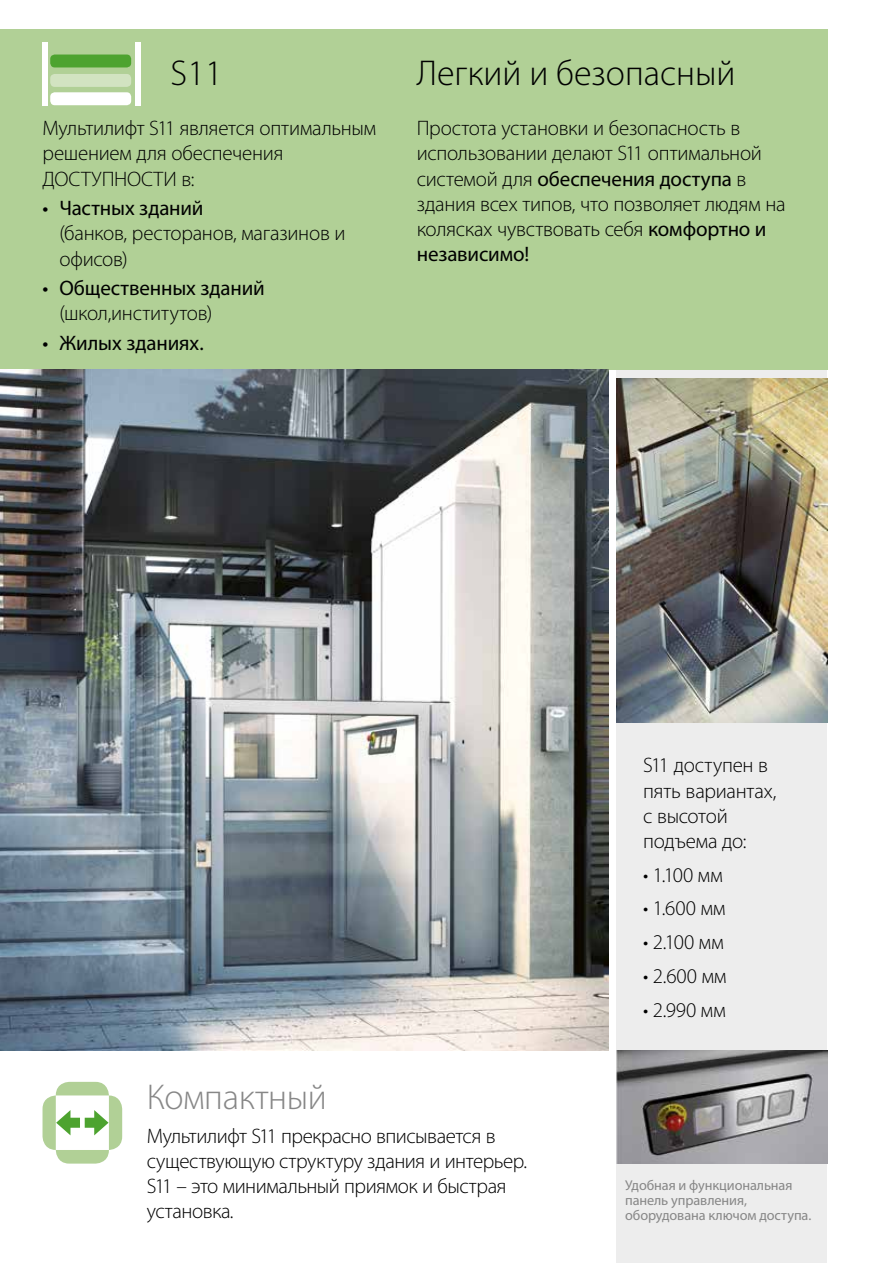
<style>
.page{position:relative;width:893px;height:1263px;background:#fff}
.page>*{position:absolute;margin:0;border:0;box-sizing:border-box;transform-origin:0 0}
.t1{font:300 36px "Myriad Pro";color:#000}
.t2{font:300 36px "Myriad Pro";letter-spacing:-.01em;color:#878787}
.t3{font:300 21px/25.2px "Myriad Pro";letter-spacing:-.015em;color:#000}
.t4{font:21px "Myriad Pro";letter-spacing:-.005em;color:#000}
.t5{font:14.25px/15px "Myriad Pro";letter-spacing:-.005em;color:#878787}
.s1{font-weight:400}
</style>
<div class="page">
<div style="left:617px;top:54px;width:210px;height:1209px;background:#ededed"></div>
<div style="left:0;top:30px;width:827px;height:340px;background:#b1d096"></div>
<img style="left:617px;top:1050px;width:210px;height:114px">
<div style="left:50px;top:92px;width:81px;height:13px;background:#fff;border-radius:4px"></div>
<div style="left:50px;top:74px;width:81px;height:13px;background:#d2e3c1;border-radius:4px"></div>
<div style="left:50px;top:55px;width:81px;height:12px;background:#4da32f;border-radius:4px"></div>
<svg style="left:43px;top:43px;width:5px;height:63px"></svg>
<svg style="left:135px;top:43px;width:5px;height:63px"></svg>
<svg style="left:43px;top:1082px;width:79px;height:81px"></svg>
<img style="left:0;top:370px;width:608px;height:680px">
<img style="left:617px;top:378px;width:210px;height:345px">
<h1 class="t1" style="left:170px;top:53px;width:54px">S11</h1>
<p class="t3" style="left:43px;top:116px;width:335px">Мультилифт S11 является оптимальным решением для обеспечения<br>ДОСТУПНОСТИ в:</p>
<p class="t4" style="left:43px;top:197px;width:163px">• Частных зданий</p>
<p class="t3" style="left:60px;top:221px;width:287px">(банков, ресторанов, магазинов и офисов)</p>
<p class="t4" style="left:43px;top:276px;width:224px">• Общественных зданий</p>
<p class="t3" style="left:60px;top:301px;width:154px">(школ,институтов)</p>
<p class="t4" style="left:43px;top:331px;width:163px">• Жилых зданиях.</p>
<h1 class="t1" style="left:417px;top:53px;width:320px">Легкий и безопасный</h1>
<p class="t3" style="left:417px;top:116px;width:370px">Простота установки и безопасность в использовании делают S11 оптимальной системой для <span class="s1">обеспечения доступа</span> в здания всех типов, что позволяет людям на колясках чувствовать себя <span class="s1">комфортно и независимо!</span></p>
<p class="t3" style="left:643px;top:753px;width:135px">S11 доступен в пять вариантах, с высотой подъема до:</p>
<p class="t3" style="left:643px;top:862px;width:81px">• 1.100 мм</p>
<p class="t3" style="left:643px;top:896px;width:84px">• 1.600 мм</p>
<p class="t3" style="left:643px;top:930px;width:82px">• 2.100 мм</p>
<p class="t3" style="left:643px;top:964px;width:85px">• 2.600 мм</p>
<p class="t3" style="left:643px;top:997px;width:84px">• 2.990 мм</p>
<h1 class="t2" style="left:147px;top:1077px;width:181px">Компактный</h1>
<p class="t3" style="left:147px;top:1123px;width:382px">Мультилифт S11 прекрасно вписывается в существующую структуру здания и интерьер.<br>S11 – это минимальный приямок и быстрая установка.</p>
<p class="t5" style="left:625px;top:1177px;width:188px">Удобная и функциональная панель управления, оборудована ключом доступа.</p>
</div>
